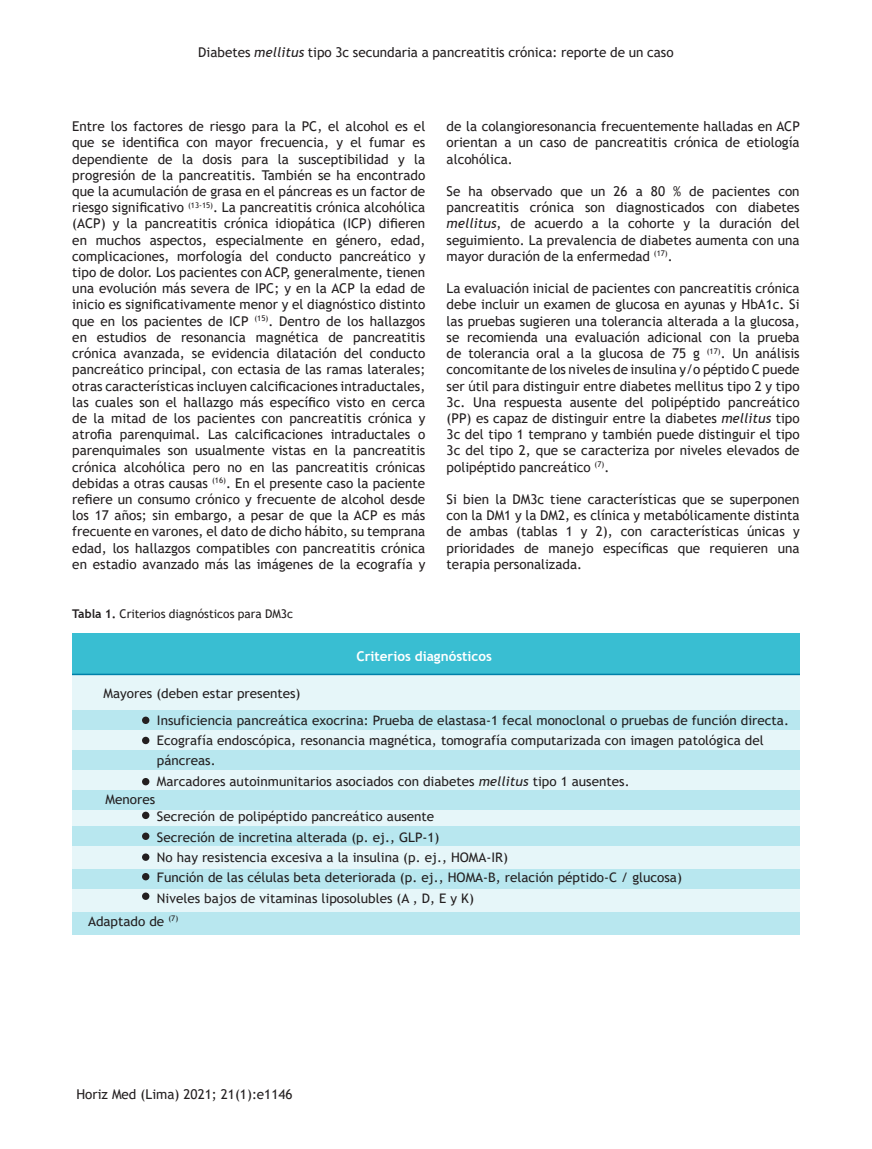
<style>
.page{position:relative;width:872px;height:1149px;background:#fff}
.page>*{position:absolute;margin:0;border:0;box-sizing:border-box;transform-origin:0 0}
.TEXTO_PRINCIPAL_HORI{font:13.5px/16.2px "Trebuchet MS";color:#231f20;text-align:justify}
.ENCABEZADO_AUTOR{font:13.5px "Trebuchet MS";color:#231f20}
.t1{font:700 13.5px "Trebuchet MS";color:#fff}
.t2{font:13.2px/20.4px "Trebuchet MS";color:#231f20}
.LEYENDAS_cuadros{font:12px "Trebuchet MS";color:#231f20}
.s1{font-style:italic}
.s2{font-weight:700}
</style>
<div class="page">
<div style="left:72px;top:633px;width:727px;height:301px;background:#e6f6f9"></div>
<div style="left:72px;top:633px;width:727px;height:41px;background:#39bed2"></div>
<div style="left:72px;top:710px;width:727px;height:19px;background:#b8e7ef"></div>
<div style="left:72px;top:750px;width:727px;height:19px;background:#b8e7ef"></div>
<div style="left:72px;top:790px;width:727px;height:19px;background:#b8e7ef"></div>
<div style="left:72px;top:826px;width:727px;height:19px;background:#b8e7ef"></div>
<div style="left:72px;top:868px;width:727px;height:19px;background:#b8e7ef"></div>
<div style="left:72px;top:911px;width:727px;height:23px;background:#b8e7ef"></div>
<hr style="left:72px;top:673px;width:727px;height:2px;background:#0080a8">
<div style="left:142px;top:716px;width:7px;height:7px;background:#231f20;border-radius:50%"></div>
<div style="left:142px;top:736px;width:7px;height:8px;background:#231f20;border-radius:50%"></div>
<div style="left:142px;top:777px;width:7px;height:8px;background:#231f20;border-radius:50%"></div>
<div style="left:142px;top:811px;width:7px;height:7px;background:#231f20;border-radius:50%"></div>
<div style="left:142px;top:853px;width:7px;height:7px;background:#231f20;border-radius:50%"></div>
<div style="left:142px;top:892px;width:7px;height:7px;background:#231f20;border-radius:50%"></div>
<div style="left:142px;top:872px;width:7px;height:8px;background:#231f20;border-radius:50%"></div>
<div style="left:142px;top:832px;width:7px;height:7px;background:#231f20;border-radius:50%"></div>
<p class="ENCABEZADO_AUTOR" style="left:198px;top:43px;width:477px">Diabetes <span class="s1">mellitus</span> tipo 3c secundaria a pancreatitis crónica: reporte de un caso</p>
<p class="TEXTO_PRINCIPAL_HORI" style="left:72px;top:118px;width:354px">Entre los factores de riesgo para la PC, el alcohol es el que se identifica con mayor frecuencia, y el fumar es dependiente de la dosis para la susceptibilidad y la progresión de la pancreatitis. También se ha encontrado que la acumulación de grasa en el páncreas es un factor de riesgo significativo <sup>(13-15)</sup>. La pancreatitis crónica alcohólica (ACP) y la pancreatitis crónica idiopática (ICP) difieren en muchos aspectos, especialmente en género, edad, complicaciones, morfología del conducto pancreático y tipo de dolor. Los pacientes con ACP, generalmente, tienen una evolución más severa de IPC; y en la ACP la edad de inicio es significativamente menor y el diagnóstico distinto que en los pacientes de ICP <sup>(15)</sup>. Dentro de los hallazgos en estudios de resonancia magnética de pancreatitis crónica avanzada, se evidencia dilatación del conducto pancreático principal, con ectasia de las ramas laterales; otras características incluyen calcificaciones intraductales, las cuales son el hallazgo más específico visto en cerca de la mitad de los pacientes con pancreatitis crónica y atrofia parenquimal. Las calcificaciones intraductales o parenquimales son usualmente vistas en la pancreatitis crónica alcohólica pero no en las pancreatitis crónicas debidas a otras causas <sup>(16)</sup>. En el presente caso la paciente refiere un consumo crónico y frecuente de alcohol desde los 17 años; sin embargo, a pesar de que la ACP es más frecuente en varones, el dato de dicho hábito, su temprana edad, los hallazgos compatibles con pancreatitis crónica en estadio avanzado más las imágenes de la ecografía y</p>
<p class="TEXTO_PRINCIPAL_HORI" style="left:446px;top:118px;width:355px">de la colangioresonancia frecuentemente halladas en ACP orientan a un caso de pancreatitis crónica de etiología alcohólica.</p>
<p class="TEXTO_PRINCIPAL_HORI" style="left:446px;top:183px;width:354px">Se ha observado que un 26 a 80 % de pacientes con pancreatitis crónica son diagnosticados con diabetes <span class="s1">mellitus</span>, de acuerdo a la cohorte y la duración del seguimiento. La prevalencia de diabetes aumenta con una mayor duración de la enfermedad <sup>(17)</sup>.</p>
<p class="TEXTO_PRINCIPAL_HORI" style="left:446px;top:280px;width:354px">La evaluación inicial de pacientes con pancreatitis crónica debe incluir un examen de glucosa en ayunas y HbA1c. Si las pruebas sugieren una tolerancia alterada a la glucosa, se recomienda una evaluación adicional con la prueba de tolerancia oral a la glucosa de 75 g <sup>(17)</sup>. Un análisis concomitante de los niveles de insulina y/o péptido C puede ser útil para distinguir entre diabetes mellitus tipo 2 y tipo 3c. Una respuesta ausente del polipéptido pancreático (PP) es capaz de distinguir entre la diabetes <span class="s1">mellitus</span> tipo 3c del tipo 1 temprano y también puede distinguir el tipo 3c del tipo 2, que se caracteriza por niveles elevados de polipéptido pancreático <sup>(7)</sup>.</p>
<p class="TEXTO_PRINCIPAL_HORI" style="left:446px;top:491px;width:354px">Si bien la DM3c tiene características que se superponen con la DM1 y la DM2, es clínica y metabólicamente distinta de ambas (tablas 1 y 2), con características únicas y prioridades de manejo específicas que requieren una terapia personalizada.</p>
<p class="LEYENDAS_cuadros" style="left:72px;top:605px;width:222px"><span class="s2">Tabla 1.</span> Criterios diagnósticos para DM3c</p>
<p class="t2" style="left:104px;top:682px;width:198px">Mayores (deben estar presentes)</p>
<p class="t1" style="left:356px;top:647px;width:137px">Criterios diagnósticos</p>
<p class="t2" style="left:157px;top:709px;width:633px">Insuficiencia pancreática exocrina: Prueba de elastasa-1 fecal monoclonal o pruebas de función directa.<br>Ecografía endoscópica, resonancia magnética, tomografía computarizada con imagen patológica del páncreas.<br>Marcadores autoinmunitarios asociados con diabetes <span class="s1">mellitus</span> tipo 1 ausentes.</p>
<p class="t2" style="left:157px;top:806px;width:526px">Secreción de polipéptido pancreático ausente<br>Secreción de incretina alterada (p. ej., GLP-1)<br>No hay resistencia excesiva a la insulina (p. ej., HOMA-IR)<br>Función de las células beta deteriorada (p. ej., HOMA-B, relación péptido-C / glucosa)<br>Niveles bajos de vitaminas liposolubles (A , D, E y K)</p>
<p class="t2" style="left:106px;top:789px;width:51px">Menores</p>
<p class="t2" style="left:88px;top:910px;width:92px">Adaptado de <sup>(7)</sup></p>
<p class="TEXTO_PRINCIPAL_HORI" style="left:76px;top:1085px;width:218px">Horiz Med (Lima) 2021; 21(1):e1146</p>
</div>
